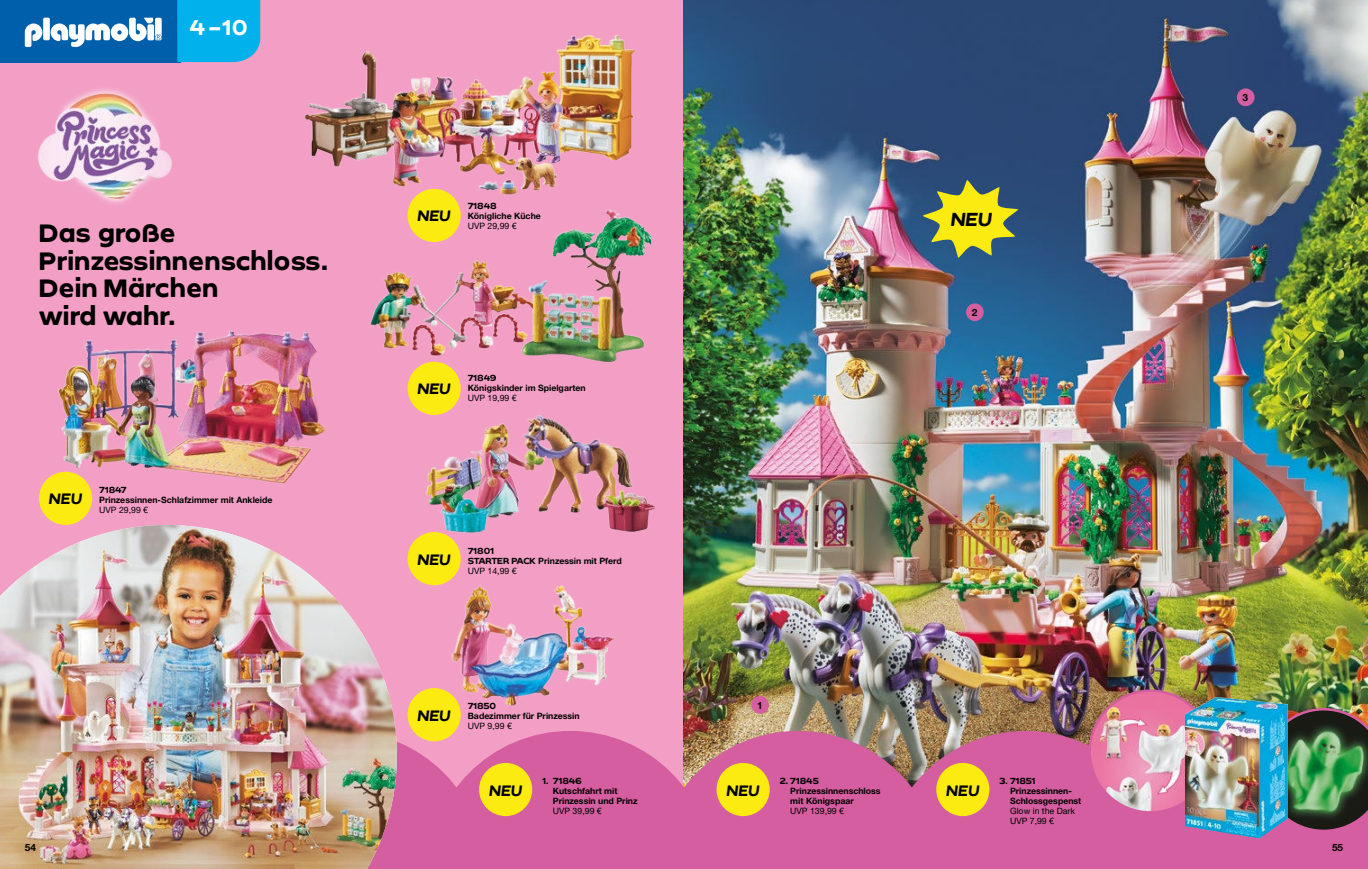
<style>
.page{position:relative;width:1368px;height:869px;background:#fff}
.page>*{position:absolute;margin:0;border:0;box-sizing:border-box;transform-origin:0 0}
.t1{font:800 25px/27.5px "Byrd";color:#000}
.t2{font:700 21.25px "Byrd";color:#fff}
.t3{font:italic 700 18.75px "Byrd";color:#000}
.t4{font:italic 700 15px "Byrd";letter-spacing:-.005em;color:#000}
.t5{font:700 10px "Helvetica Neue World 75";color:#000}
.t6{font:700 8.75px/10px "Helvetica Neue World 75";color:#000}
.t7{font:8.75px/10px "Helvetica Neue World 55 Roman";color:#000}
.t8{font:700 8.75px "Byrd";letter-spacing:-.03em;color:#000}
.s1{font-family:"Byrd"}
</style>
<div class="page">
<div style="left:0;top:0;width:684px;height:868px;background:#f39fc5"></div>
<img style="left:426px;top:393px;width:228px;height:140px">
<img style="left:58px;top:330px;width:266px;height:162px">
<img style="left:305px;top:35px;width:330px;height:172px">
<img style="left:449px;top:563px;width:165px;height:143px">
<img style="left:38px;top:89px;width:134px;height:115px">
<img style="left:0;top:524px;width:392px;height:183px">
<img style="left:370px;top:209px;width:280px;height:153px">
<div style="left:407px;top:687px;width:54px;height:54px;background:#fceb10;border-radius:50%"></div>
<div style="left:407px;top:531px;width:54px;height:54px;background:#fceb10;border-radius:50%"></div>
<div style="left:407px;top:361px;width:54px;height:54px;background:#fceb10;border-radius:50%"></div>
<div style="left:407px;top:189px;width:54px;height:53px;background:#fceb10;border-radius:50%"></div>
<div style="left:39px;top:471px;width:53px;height:53px;background:#fceb10;border-radius:50%"></div>
<div style="left:0;top:0;width:181px;height:62px;background:#005faa"></div>
<svg style="left:25px;top:23px;width:17px;height:24px"></svg>
<div style="left:43px;top:18px;width:7px;height:22px;background:#fff;border-radius:2px"></div>
<svg style="left:51px;top:18px;width:111px;height:29px"></svg>
<div style="left:177px;top:0;width:83px;height:62px;background:#00b1eb"></div>
<img style="left:683px;top:0;width:685px;height:707px">
<div style="left:1237px;top:88px;width:17px;height:18px;background:#d45e9f;border-radius:50%"></div>
<div style="left:966px;top:303px;width:18px;height:18px;background:#d45e9f;border-radius:50%"></div>
<div style="left:751px;top:695px;width:18px;height:18px;background:#d45e9f;border-radius:50%"></div>
<img style="left:1091px;top:691px;width:101px;height:16px">
<img style="left:1185px;top:696px;width:103px;height:11px">
<svg style="left:922px;top:180px;width:96px;height:78px;background:#929d47"></svg>
<img style="left:0;top:707px;width:1368px;height:162px">
<h2 class="t2" style="left:190px;top:18px;width:60px">4 – 10</h2>
<h1 class="t1" style="left:39px;top:221px;width:291px">Das große<br>Prinzessinnenschloss.<br>Dein Märchen<br>wird wahr.</h1>
<h3 class="t4" style="left:49px;top:492px;width:35px">NEU</h3>
<p class="t8" style="left:99px;top:485px;width:29px">71847</p>
<p class="t6" style="left:99px;top:495px;width:175px">Prinzessinnen-Schlafzimmer mit Ankleide</p>
<p class="t7" style="left:99px;top:505px;width:50px">UVP 29,99 €</p>
<p class="t5" style="left:25px;top:843px;width:13px">54</p>
<h3 class="t4" style="left:417px;top:209px;width:35px">NEU</h3>
<p class="t8" style="left:468px;top:202px;width:30px">71848</p>
<p class="t6" style="left:468px;top:212px;width:75px">Königliche Küche</p>
<p class="t7" style="left:468px;top:221px;width:50px">UVP 29,99 €</p>
<h3 class="t4" style="left:417px;top:382px;width:35px">NEU</h3>
<p class="t8" style="left:468px;top:373px;width:30px">71849</p>
<p class="t6" style="left:468px;top:383px;width:119px">Königskinder im Spielgarten</p>
<p class="t7" style="left:468px;top:393px;width:50px">UVP 19,99 €</p>
<h3 class="t4" style="left:417px;top:552px;width:35px">NEU</h3>
<p class="t8" style="left:468px;top:546px;width:28px">71801</p>
<p class="t6" style="left:468px;top:556px;width:156px"><span class="s1">STARTER PACK</span> Prinzessin mit Pferd</p>
<p class="t7" style="left:468px;top:566px;width:50px">UVP 14,99 €</p>
<h3 class="t4" style="left:417px;top:708px;width:35px">NEU</h3>
<p class="t8" style="left:468px;top:702px;width:30px">71850</p>
<p class="t6" style="left:468px;top:711px;width:113px">Badezimmer für Prinzessin</p>
<p class="t7" style="left:468px;top:721px;width:46px">UVP 9,99 €</p>
<h3 class="t4" style="left:489px;top:783px;width:35px">NEU</h3>
<p class="t8" style="left:542px;top:776px;width:41px">1. 71846</p>
<p class="t6" style="left:553px;top:786px;width:86px">Kutschfahrt mit<br>Prinzessin und Prinz</p>
<p class="t7" style="left:553px;top:806px;width:50px">UVP 39,99 €</p>
<h3 class="t3" style="left:950px;top:211px;width:43px">NEU</h3>
<p class="t5" style="left:972px;top:308px;width:7px">2</p>
<p class="t5" style="left:757px;top:701px;width:7px">1</p>
<p class="t8" style="left:780px;top:776px;width:41px">2. 71845</p>
<p class="t6" style="left:790px;top:786px;width:92px">Prinzessinnenschloss mit Königspaar</p>
<p class="t7" style="left:790px;top:806px;width:55px">UVP 139,99 €</p>
<h3 class="t4" style="left:726px;top:783px;width:35px">NEU</h3>
<h3 class="t4" style="left:946px;top:783px;width:35px">NEU</h3>
<p class="t8" style="left:999px;top:776px;width:38px">3. 71851</p>
<p class="t6" style="left:1010px;top:786px;width:73px">Prinzessinnen-<br>Schlossgespenst</p>
<p class="t7" style="left:1010px;top:806px;width:66px">Glow in the Dark<br>UVP 7,99 €</p>
<p class="t5" style="left:1242px;top:94px;width:7px">3</p>
<p class="t5" style="left:1332px;top:843px;width:13px">55</p>
</div>
